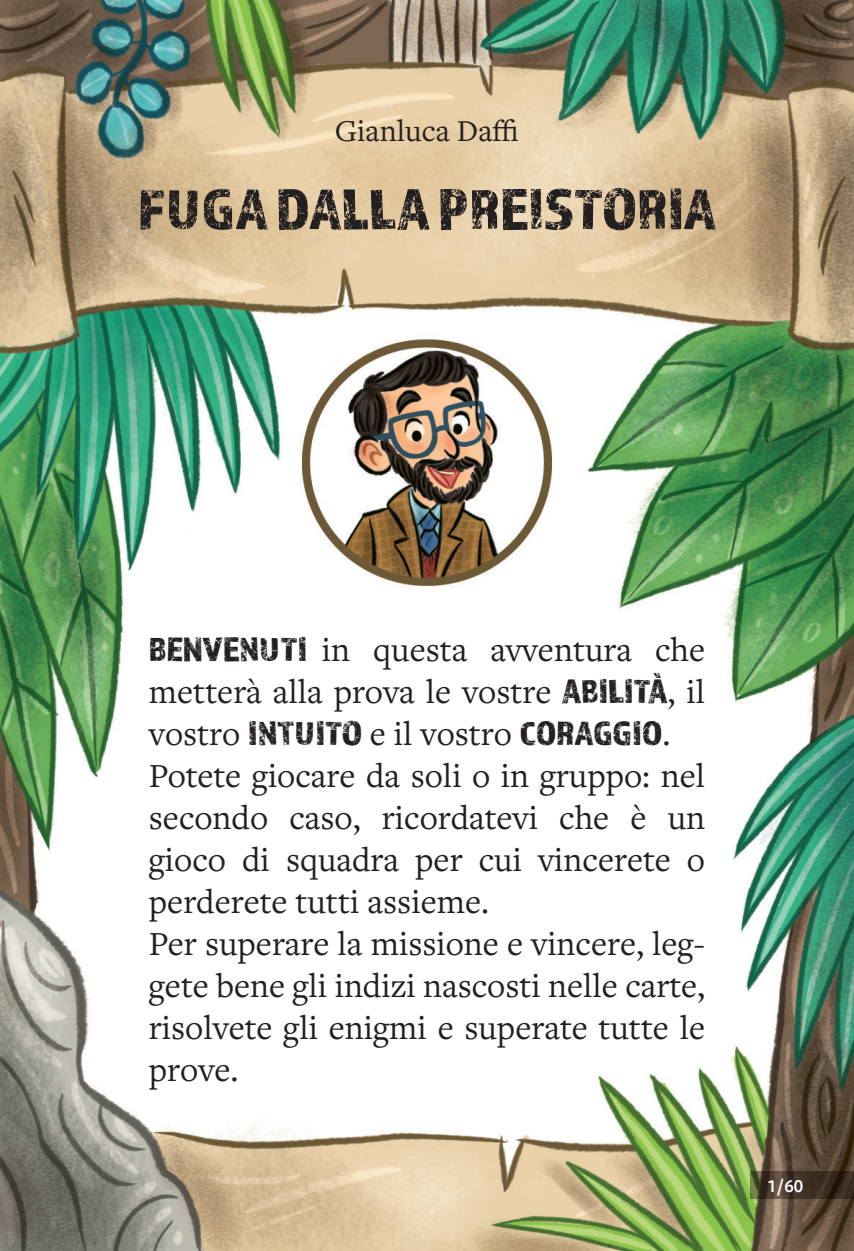
<style>
.page{position:relative;width:854px;height:1251px;background:#fff}
.page>*{position:absolute;margin:0;border:0;box-sizing:border-box;transform-origin:0 0}
.CARTE_Titolo{font:59.5px "Almaq Rough";color:#231f20}
.TESTO{font:35px/42px "Freight Text Pro";color:#231f20;text-align:justify}
.AUTORE{font:31.5px "Freight Text Pro";color:#231f20}
.TESTO-2{font:600 18.9px "Freight Sans Pro";color:#fff}
.s1{font-family:"Almaq Rough"}
</style>
<div class="page">
<img style="left:0;top:0;width:853px;height:1250px">
<svg style="left:749px;top:1171px;width:104px;height:27px;background:#433727"></svg>
<p class="AUTORE" style="left:335px;top:110px;width:185px">Gianluca Daffi</p>
<p class="CARTE_Titolo" style="left:138px;top:173px;width:579px">FUGA DALLA PREISTORIA</p>
<p class="TESTO" style="left:149px;top:627px;width:557px"><span class="s1">BENVENUTI</span> in questa avventura che metterà alla prova le vostre <span class="s1">ABILITÀ</span>, il vostro <span class="s1">INTUITO</span> e il vostro <span class="s1">CORAGGIO</span>.</p>
<p class="TESTO" style="left:149px;top:753px;width:557px">Potete giocare da soli o in gruppo: nel secondo caso, ricordatevi che è un gioco di squadra per cui vincerete o perderete tutti assieme.</p>
<p class="TESTO" style="left:149px;top:921px;width:557px">Per superare la missione e vincere, leg&shy;gete bene gli indizi nascosti nelle carte, risolvete gli enigmi e superate tutte le prove.</p>
<p class="TESTO-2" style="left:766px;top:1172px;width:38px">1/60</p>
</div>
